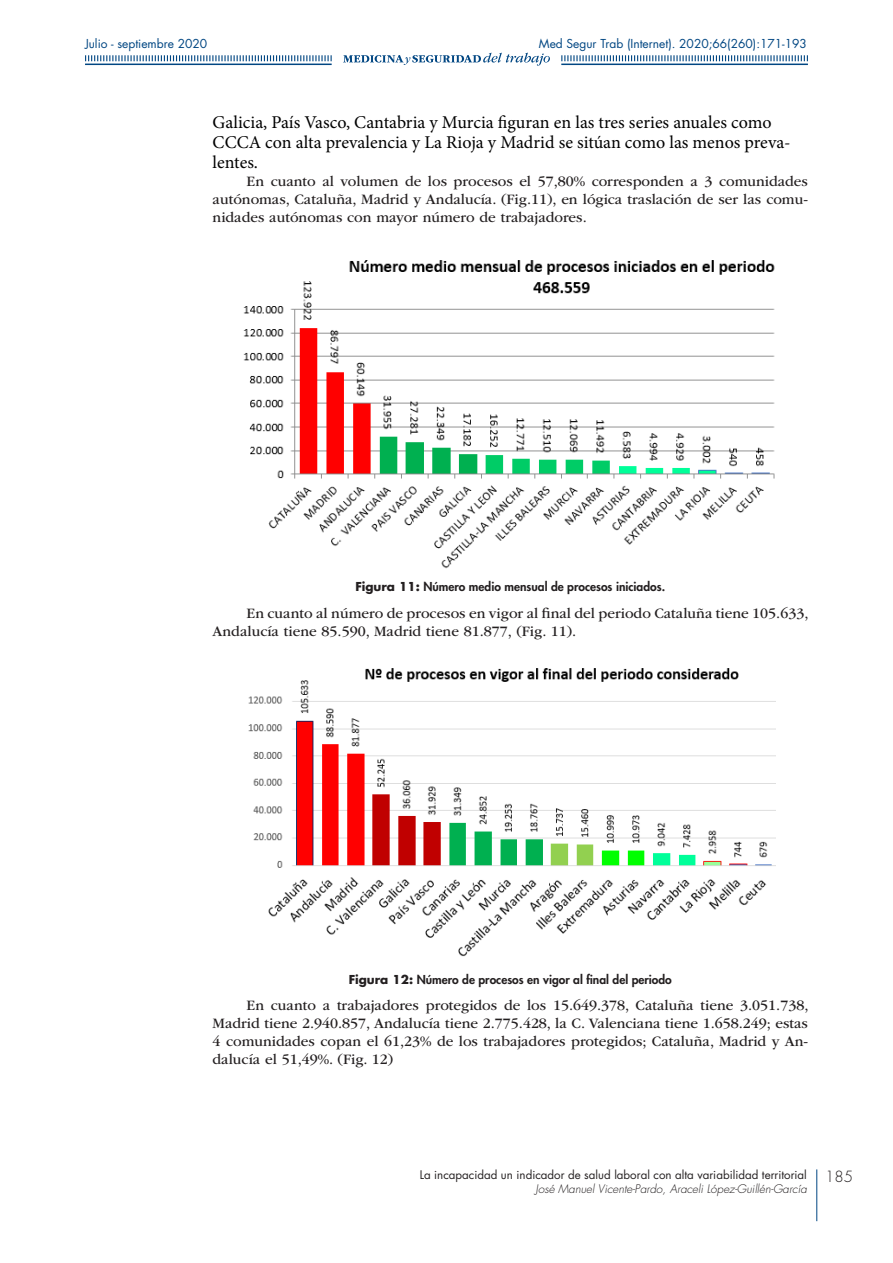
<style>
.page{position:relative;width:893px;height:1263px;background:#fff}
.page>*{position:absolute;margin:0;border:0;box-sizing:border-box;transform-origin:0 0}
.sps_figuras{font:18px/20.2px "Minion Pro";color:#000}
.t1{font:15px/18px "ITC Garamond Std";color:#231f20;text-align:justify}
.t2{font:300 15px "Futura Std";color:#231f20}
.sps_figur_titulo{font:800 12px "Futura Std";color:#231f20}
.t3{font:12px "Futura Std";color:#004682}
.t4{font:11.55px "Futura Std";color:#231f20}
.t5{font:italic 300 11.55px "Futura Std";color:#231f20}
.s1{font-weight:700}
</style>
<div class="page">
<svg style="left:343px;top:53px;width:207px;height:13px"></svg>
<svg style="left:85px;top:55px;width:247px;height:6px"></svg>
<svg style="left:561px;top:55px;width:247px;height:6px"></svg>
<hr style="left:85px;top:64px;width:247px;height:1px;background:#004682">
<hr style="left:561px;top:64px;width:247px;height:1px;background:#004682">
<img style="left:243px;top:260px;width:532px;height:309px">
<img style="left:248px;top:668px;width:527px;height:289px">
<hr style="left:816px;top:1169px;width:1px;height:52px;background:#004682">
<p class="t3" style="left:85px;top:36px;width:124px">Julio - septiembre 2020</p>
<p class="t3" style="left:539px;top:36px;width:269px">Med Segur Trab (Internet). 2020;66(260):171-193</p>
<p class="sps_figuras" style="left:213px;top:112px;width:580px">Galicia, País Vasco, Cantabria y Murcia figuran en las tres series anuales como<br>CCCA con alta prevalencia y La Rioja y Madrid se sitúan como las menos preva&shy;lentes.</p>
<p class="t1" style="left:213px;top:173px;width:597px;text-indent:34px">En cuanto al volumen de los procesos el 57,80% corresponden a 3 comunidades autónomas, Cataluña, Madrid y Andalucía. (Fig.11), en lógica traslación de ser las comu&shy;nidades autónomas con mayor número de trabajadores.</p>
<p class="sps_figur_titulo" style="left:355px;top:579px;width:311px"><span class="s1">Figura 11:</span> Número medio mensual de procesos iniciados.</p>
<p class="t1" style="left:213px;top:604px;width:597px;text-indent:34px">En cuanto al número de procesos en vigor al final del periodo Cataluña tiene 105.633,<br>Andalucía tiene 85.590, Madrid tiene 81.877, (Fig. 11).</p>
<p class="sps_figur_titulo" style="left:349px;top:971px;width:325px"><span class="s1">Figura 12:</span> Número de procesos en vigor al final del periodo</p>
<p class="t1" style="left:213px;top:996px;width:597px;text-indent:34px">En cuanto a trabajadores protegidos de los 15.649.378, Cataluña tiene 3.051.738, Madrid tiene 2.940.857, Andalucía tiene 2.775.428, la C. Valenciana tiene 1.658.249; estas 4 comunidades copan el 61,23% de los trabajadores protegidos; Cataluña, Madrid y An&shy;dalucía el 51,49%. (Fig. 12)</p>
<p class="t4" style="left:420px;top:1167px;width:389px">La incapacidad un indicador de salud laboral con alta variabilidad territorial</p>
<p class="t5" style="left:536px;top:1181px;width:273px">José Manuel Vicente-Pardo, Araceli López-Guillén-García</p>
<p class="t2" style="left:825px;top:1167px;width:29px">185</p>
</div>
